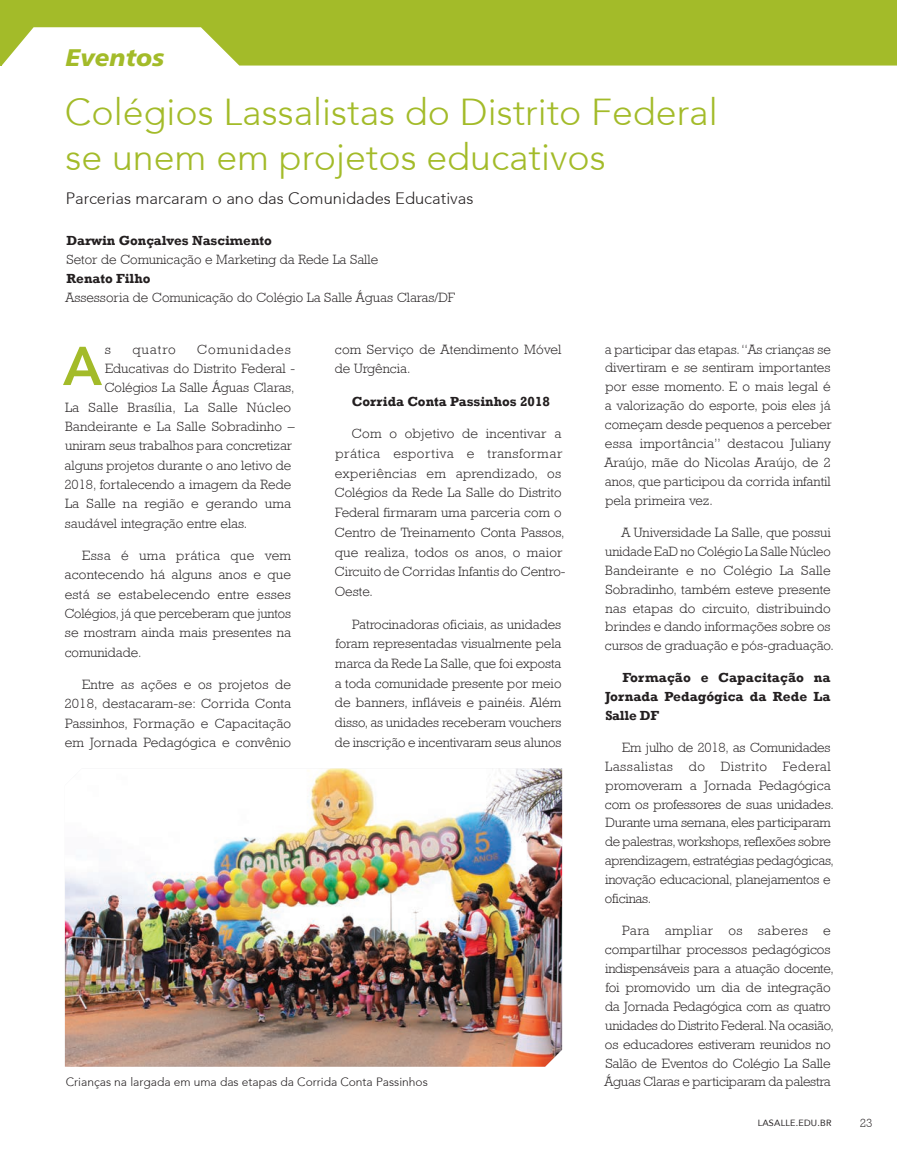
<style>
.page{position:relative;width:897px;height:1152px;background:#fff}
.page>*{position:absolute;margin:0;border:0;box-sizing:border-box;transform-origin:0 0}
.t1{font:800 54px "Avenir LT Std";color:#a3bb29}
.t2{font:300 37.5px/45px "Avenir 35";color:#a3bb29}
.t3{font:italic 800 24px "Articulate";color:#a3bb29}
.t4{font:300 16.5px "Avenir 35";color:#231f20}
.t5{font:300 13.5px/18.9px "Rockwell";color:#231f20}
.t6{font:700 13.5px/18.9px "Rockwell";color:#231f20;text-align:justify}
.t7{font:300 13.5px "Rockwell";letter-spacing:.02em;color:#231f20}
.t8{font:300 13.5px "Rockwell";letter-spacing:.07em;color:#231f20}
.t9{font:300 12px "Avenir 35";color:#231f20}
.t10{font:300 12px "Rockwell";color:#231f20}
.t11{font:9px "Avenir 55 Roman";letter-spacing:.025em;color:#231f20}
</style>
<div class="page">
<hr style="left:0;top:0;width:2px;height:66px;background:#a3bb29">
<img style="left:65px;top:768px;width:497px;height:298px">
<svg style="left:2px;top:0;width:894px;height:66px;background:#afc446"></svg>
<h3 class="t3" style="left:66px;top:43px;width:100px">Eventos</h3>
<h2 class="t2" style="left:65px;top:90px;width:654px">Colégios Lassalistas do Distrito Federal se unem em projetos educativos</h2>
<p class="t4" style="left:66px;top:188px;width:409px">Parcerias marcaram o ano das Comunidades Educativas</p>
<p class="t6" style="left:66px;top:231px;width:207px">Darwin Gonçalves Nascimento</p>
<p class="t5" style="left:66px;top:250px;width:313px">Setor de Comunicação e Marketing da Rede La Salle</p>
<p class="t6" style="left:66px;top:269px;width:86px">Renato Filho</p>
<p class="t5" style="left:65px;top:287px;width:391px">Assessoria de Comunicação do Colégio La Salle Águas Claras/DF</p>
<p class="t5" style="left:105px;top:339px;width:8px">s</p>
<p class="t5" style="left:132px;top:339px;width:45px">quatro</p>
<p class="t8" style="left:197px;top:341px;width:96px">Comunidades</p>
<p class="t5" style="left:105px;top:359px;width:192px">Educativas do Distrito Federal -</p>
<p class="t5" style="left:104px;top:378px;width:191px">Colégios La Salle Águas Claras,</p>
<p class="t7" style="left:65px;top:399px;width:228px">La Salle Brasília, La Salle Núcleo</p>
<p class="t5" style="left:65px;top:417px;width:231px">Bandeirante e La Salle Sobradinho –</p>
<p class="t5" style="left:65px;top:436px;width:229px">uniram seus trabalhos para concretizar</p>
<p class="t5" style="left:65px;top:455px;width:228px">alguns projetos durante o ano letivo de</p>
<p class="t5" style="left:64px;top:475px;width:228px">2018, fortalecendo a imagem da Rede</p>
<p class="t5" style="left:65px;top:494px;width:228px">La Salle na região e gerando uma</p>
<p class="t5" style="left:65px;top:513px;width:184px">saudável integração entre elas.</p>
<p class="t5" style="left:64px;top:545px;width:228px;line-height:19.4px;text-align:justify;text-indent:18px">Essa é uma prática que vem acontecendo há alguns anos e que está se estabelecendo entre esses Colégios, já que perceberam que juntos se mostram ainda mais presentes na comunidade.</p>
<p class="t5" style="left:64px;top:674px;width:228px;line-height:19.4px;text-align:justify;text-indent:18px">Entre as ações e os projetos de 2018, destacaram-se: Corrida Conta Passinhos, Formação e Capacitação em Jornada Pedagógica e convênio</p>
<h1 class="t1" style="left:63px;top:334px;width:40px">A</h1>
<p class="t5" style="left:335px;top:339px;width:228px;line-height:19.6px">com Serviço de Atendimento Móvel de Urgência.</p>
<p class="t6" style="left:352px;top:392px;width:200px">Corrida Conta Passinhos 2018</p>
<p class="t5" style="left:334px;top:424px;width:232px;line-height:19.6px;text-indent:17px">Com o objetivo de incentivar a prática esportiva e transformar experiências em aprendizado, os<br>Colégios da Rede La Salle do Distrito<br>Federal firmaram uma parceria com o<br>Centro de Treinamento Conta Passos, que realiza, todos os anos, o maior<br>Circuito de Corridas Infantis do Centro-<br>Oeste.</p>
<p class="t5" style="left:335px;top:614px;width:228px;line-height:19.6px;text-align:justify;text-indent:17px">Patrocinadoras oficiais, as unidades foram representadas visualmente pela marca da Rede La Salle, que foi exposta a toda comunidade presente por meio de banners, infláveis e painéis. Além disso, as unidades receberam vouchers de inscrição e incentivaram seus alunos</p>
<p class="t5" style="left:604px;top:339px;width:229px;text-align:justify">a participar das etapas. “As crianças se divertiram e se sentiram importantes por esse momento. E o mais legal é a valorização do esporte, pois eles já começam desde pequenos a perceber essa importância” destacou Juliany Araújo, mãe do Nicolas Araújo, de 2 anos, que participou da corrida infantil pela primeira vez.</p>
<p class="t5" style="left:605px;top:522px;width:230px;text-indent:17px">A Universidade La Salle, que possui unidade EaD no Colégio La Salle Núcleo Bandeirante e no Colégio La Salle Sobradinho, também esteve presente nas etapas do circuito, distribuindo brindes e dando informações sobre os cursos de graduação e pós-graduação.</p>
<p class="t6" style="left:605px;top:668px;width:227px;text-indent:17px">Formação e Capacitação na Jornada Pedagógica da Rede La Salle DF</p>
<p class="t5" style="left:604px;top:737px;width:231px;text-indent:17px">Em julho de 2018, as Comunidades Lassalistas do Distrito Federal promoveram a Jornada Pedagógica com os professores de suas unidades.<br>Durante uma semana, eles participaram de palestras, workshops, reflexões sobre aprendizagem, estratégias pedagógicas, inovação educacional, planejamentos e oficinas.</p>
<p class="t5" style="left:605px;top:920px;width:230px;text-indent:17px">Para ampliar os saberes e compartilhar processos pedagógicos indispensáveis para a atuação docente, foi promovido um dia de integração da Jornada Pedagógica com as quatro unidades do Distrito Federal. Na ocasião, os educadores estiveram reunidos no Salão de Eventos do Colégio La Salle</p>
<p class="t9" style="left:66px;top:1075px;width:363px">Crianças na largada em uma das etapas da Corrida Conta Passinhos</p>
<p class="t5" style="left:604px;top:1072px;width:228px">Águas Claras e participaram da palestra</p>
<p class="t11" style="left:757px;top:1117px;width:75px">LASALLE.EDU.BR</p>
<p class="t10" style="left:859px;top:1116px;width:14px">23</p>
</div>
